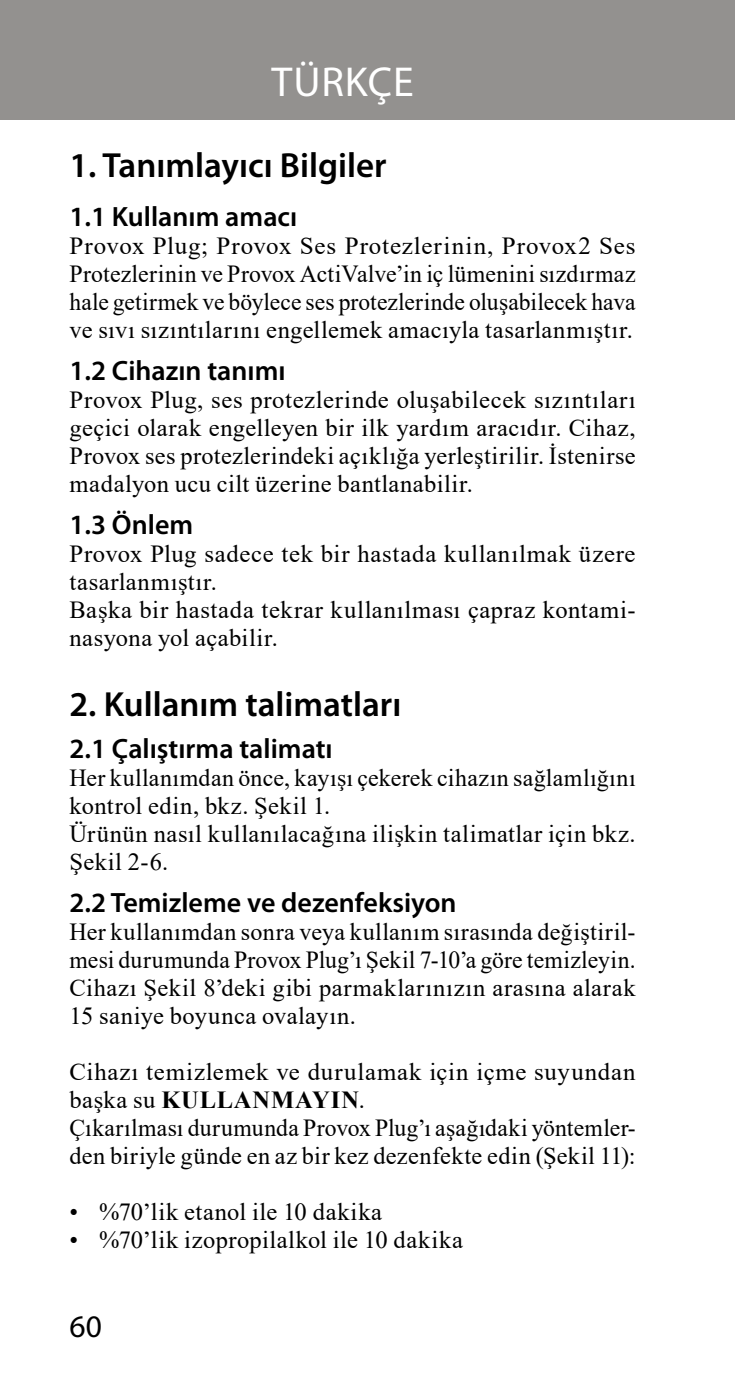
<style>
.page{position:relative;width:735px;height:1389px;background:#fff}
.page>*{position:absolute;margin:0;border:0;box-sizing:border-box;transform-origin:0 0}
.t1{font:42px "Myriad Pro";letter-spacing:.02em;color:#fff}
.t2{font:600 35px "Myriad Pro";color:#000}
.t3{font:31.5px "Myriad Pro";color:#000}
.t4{font:600 28px "Myriad Pro";color:#000}
.t5{font:24.5px/28px "Times New Roman";letter-spacing:.02em;color:#000;text-align:justify}
.s1{font-weight:700}
</style>
<div class="page">
<div style="left:0;top:0;width:734px;height:120px;background:#93918f"></div>
<hr style="left:734px;top:863px;width:1px;height:119px;background:#93918f">
<h1 class="t1" style="left:271px;top:56px;width:143px">TÜRKÇE</h1>
<h2 class="t2" style="left:69px;top:143px;width:318px">1. Tanımlayıcı Bilgiler</h2>
<p class="t4" style="left:69px;top:199px;width:229px">1.1 Kullanım amacı</p>
<p class="t5" style="left:69px;top:231px;width:567px">Provox Plug; Provox Ses Protezlerinin, Provox2 Ses Protezlerinin ve Provox ActiValve’in iç lümenini sızdırmaz hale getirmek ve böylece ses protezlerinde oluşabilecek hava ve sıvı sızıntılarını engellemek amacıyla tasarlanmıştır.</p>
<p class="t4" style="left:69px;top:353px;width:217px">1.2 Cihazın tanımı</p>
<p class="t5" style="left:69px;top:385px;width:567px">Provox Plug, ses protezlerinde oluşabilecek sızıntıları geçici olarak engelleyen bir ilk yardım aracıdır. Cihaz, Provox ses protezlerindeki açıklığa yerleştirilir. İstenirse madalyon ucu cilt üzerine bantlanabilir.</p>
<p class="t4" style="left:69px;top:507px;width:125px">1.3 Önlem</p>
<p class="t5" style="left:69px;top:539px;width:567px;text-align:left">Provox Plug sadece tek bir hastada kullanılmak üzere tasarlanmıştır.<br>Başka bir hastada tekrar kullanılması çapraz kontami&shy;nasyona yol açabilir.</p>
<h2 class="t2" style="left:69px;top:682px;width:333px">2. Kullanım talimatları</h2>
<p class="t4" style="left:69px;top:731px;width:264px">2.1 Çalıştırma talimatı</p>
<p class="t5" style="left:69px;top:763px;width:567px;text-align:left">Her kullanımdan önce, kayışı çekerek cihazın sağlamlığını kontrol edin, bkz. Şekil 1.<br>Ürünün nasıl kullanılacağına ilişkin talimatlar için bkz.<br>Şekil 2-6.</p>
<p class="t4" style="left:69px;top:885px;width:388px">2.2 Temizleme ve dezenfeksiyon</p>
<p class="t5" style="left:69px;top:917px;width:567px">Her kullanımdan sonra veya kullanım sırasında değiştiril&shy;mesi durumunda Provox Plug’ı Şekil 7-10’a göre temizleyin.<br>Cihazı Şekil 8’deki gibi parmaklarınızın arasına alarak 15 saniye boyunca ovalayın.</p>
<p class="t5" style="left:69px;top:1057px;width:567px;text-align:left">Cihazı temizlemek ve durulamak için içme suyundan başka su <span class="s1">KULLANMAYIN</span>.<br>Çıkarılması durumunda Provox Plug’ı aşağıdaki yöntemler&shy;den biriyle günde en az bir kez dezenfekte edin (Şekil 11):</p>
<p class="t5" style="left:69px;top:1197px;width:314px">• %70’lik etanol ile 10 dakika</p>
<p class="t5" style="left:69px;top:1225px;width:394px">• %70’lik izopropilalkol ile 10 dakika</p>
<p class="t3" style="left:69px;top:1307px;width:34px">60</p>
</div>
